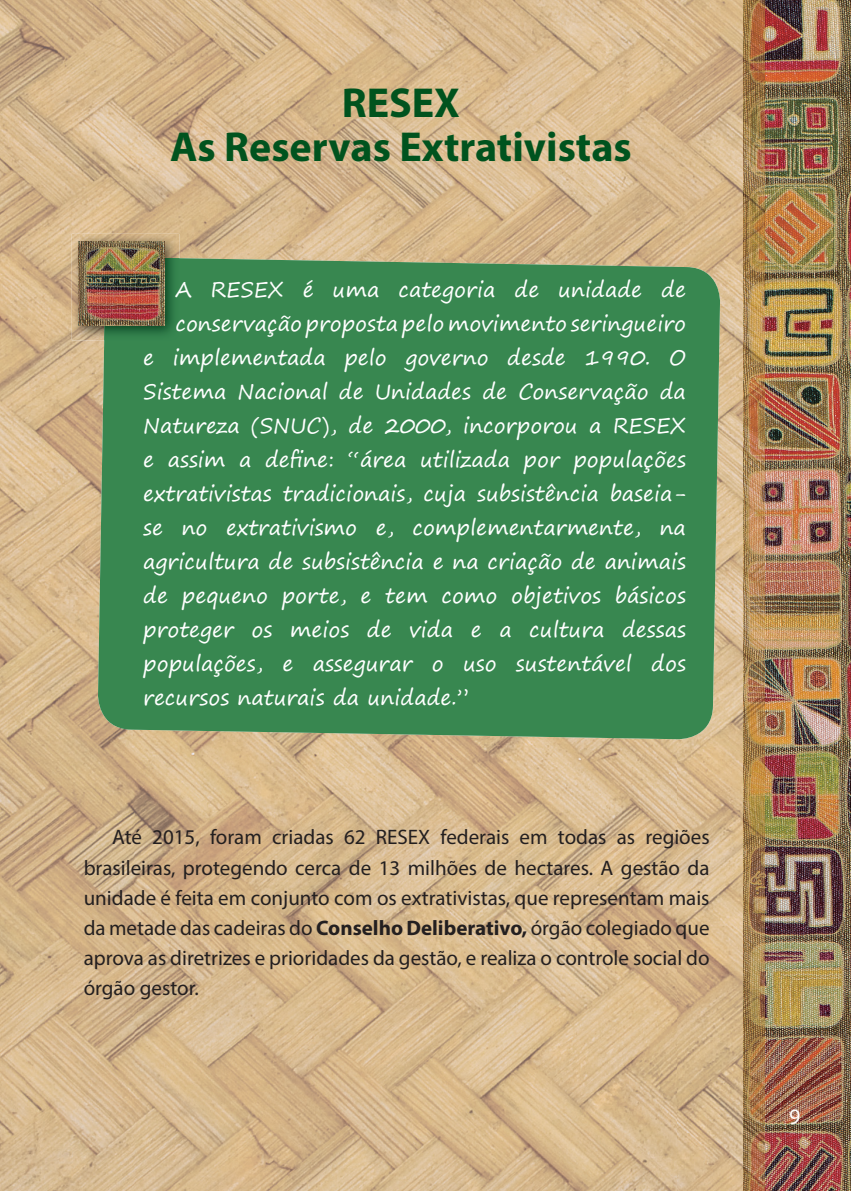
<style>
.page{position:relative;width:851px;height:1191px;background:#fff}
.page>*{position:absolute;margin:0;border:0;box-sizing:border-box;transform-origin:0 0}
.t1{font:700 42px/44px "Myriad Pro";color:#00531e;text-align:center}
.t2{font:22px "Myriad Pro";color:#fff}
.t3{font:21px "Segoe Print";color:#fff}
.t4{font:21px/30px "Myriad Pro";color:#231f20;text-align:justify}
.s1{font-weight:700}
</style>
<div class="page">
<img style="left:743px;top:0;width:107px;height:1191px">
<img style="left:0;top:0;width:743px;height:279px">
<img style="left:0;top:279px;width:134px;height:912px">
<img style="left:677px;top:279px;width:66px;height:912px">
<img style="left:134px;top:740px;width:543px;height:451px">
<div style="left:97px;top:257px;width:623px;height:483px;background:#388750"></div>
<img style="left:72px;top:234px;width:107px;height:106px">
<img style="left:104px;top:257px;width:75px;height:83px">
<img style="left:79px;top:241px;width:85px;height:84px">
<h1 class="t1" style="left:170px;top:79px;width:463px">RESEX<br>As Reservas Extrativistas</h1>
<p class="t3" style="left:175px;top:270px;width:512px">A RESEX é uma categoria de unidade de</p>
<p class="t3" style="left:175px;top:304px;width:512px">conservação proposta pelo movimento seringueiro</p>
<p class="t3" style="left:143px;top:338px;width:544px">e implementada pelo governo desde 1990. O</p>
<p class="t3" style="left:143px;top:372px;width:544px">Sistema Nacional de Unidades de Conservação da</p>
<p class="t3" style="left:143px;top:406px;width:544px">Natureza (SNUC), de 2000, incorporou a RESEX</p>
<p class="t3" style="left:143px;top:440px;width:544px">e assim a define: “área utilizada por populações</p>
<p class="t3" style="left:143px;top:474px;width:544px">extrativistas tradicionais, cuja subsistência baseia-</p>
<p class="t3" style="left:143px;top:508px;width:544px">se no extrativismo e, complementarmente, na</p>
<p class="t3" style="left:143px;top:542px;width:544px">agricultura de subsistência e na criação de animais</p>
<p class="t3" style="left:143px;top:576px;width:544px">de pequeno porte, e tem como objetivos básicos</p>
<p class="t3" style="left:143px;top:610px;width:544px">proteger os meios de vida e a cultura dessas</p>
<p class="t3" style="left:143px;top:644px;width:544px">populações, e assegurar o uso sustentável dos</p>
<p class="t3" style="left:143px;top:678px;width:327px">recursos naturais da unidade.”</p>
<p class="t4" style="left:84px;top:822px;width:627px;text-indent:28px">Até 2015, foram criadas 62 RESEX federais em todas as regiões brasileiras, protegendo cerca de 13 milhões de hectares. A gestão da unidade é feita em conjunto com os extrativistas, que representam mais da metade das cadeiras do <span class="s1">Conselho Deliberativo,</span> órgão colegiado que aprova as diretrizes e prioridades da gestão, e realiza o controle social do órgão gestor.</p>
<p class="t2" style="left:789px;top:1103px;width:13px">9</p>
</div>
